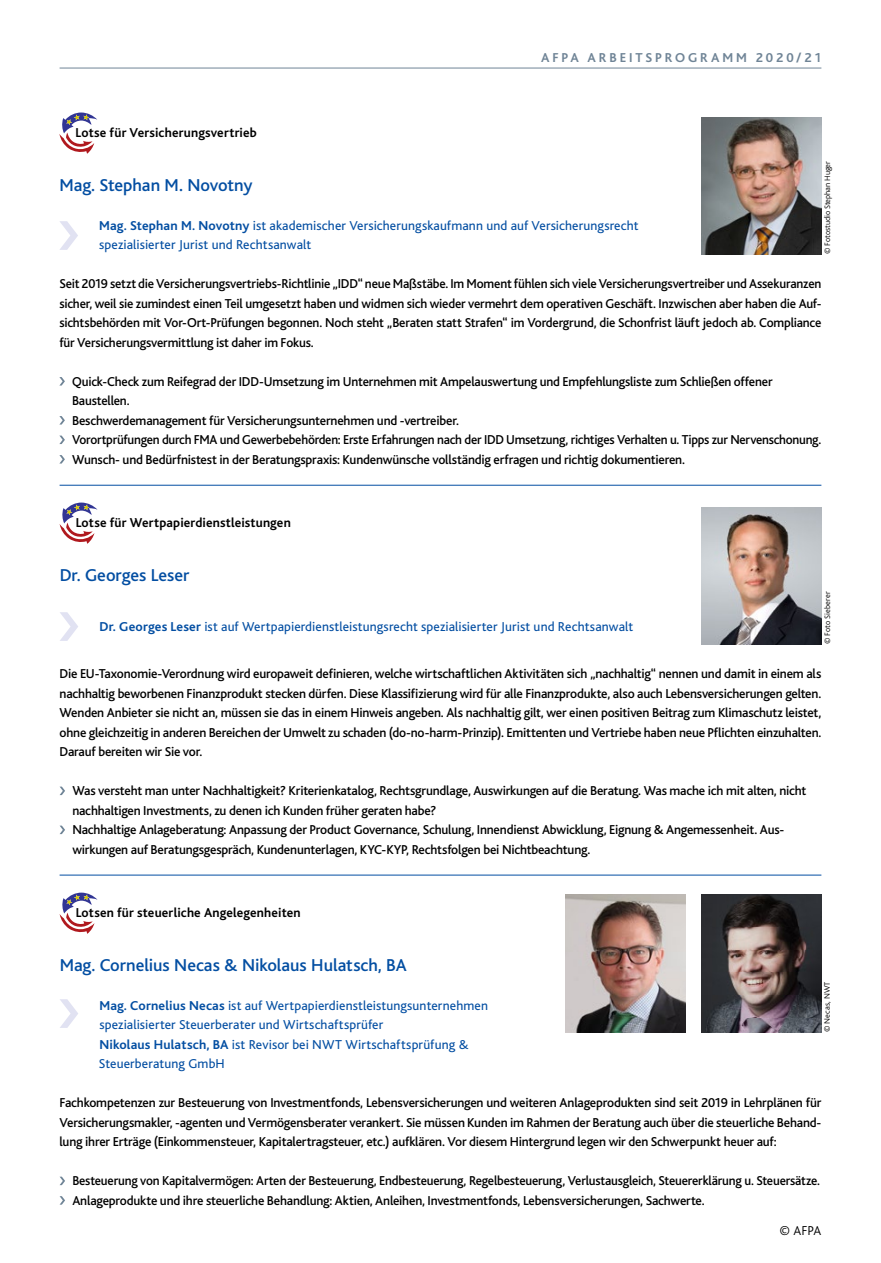
<style>
.page{position:relative;width:881px;height:1263px;background:#fff}
.page>*{position:absolute;margin:0;border:0;box-sizing:border-box;transform-origin:0 0}
.t1{font:500 18px "Bliss";color:#034ea2}
.t2{font:500 13.5px/19.5px "Bliss";letter-spacing:-.015em;color:#000;text-align:justify}
.t3{font:13.5px/19.5px "Bliss";letter-spacing:.01em;color:#034ea2}
.t4{font:500 13.5px/19.5px "Bliss";letter-spacing:-.015em;color:#000;scale:.96 1}
.t5{font:700 13.5px "Bliss";letter-spacing:.015em;color:#000}
.t6{font:700 13.5px "Bliss";letter-spacing:.215em;color:#6f8496}
.t7{font:300 13.5px "Bliss";color:#000}
.t8{font:300 8.25px "Bliss";letter-spacing:-.01em;color:#000}
.t9{font:300 8.25px "Bliss";letter-spacing:.015em;color:#000}
.s1{font-weight:700}
</style>
<div class="page">
<hr style="left:60px;top:68px;width:761px;height:1px;background:#6f8496">
<hr style="left:60px;top:875px;width:761px;height:1px;background:#034ea2">
<hr style="left:60px;top:485px;width:761px;height:1px;background:#034ea2">
<img style="left:701px;top:508px;width:120px;height:136px">
<svg style="left:60px;top:612px;width:18px;height:29px"></svg>
<svg style="left:60px;top:787px;width:5px;height:8px"></svg>
<svg style="left:60px;top:826px;width:5px;height:8px"></svg>
<svg style="left:60px;top:503px;width:37px;height:41px"></svg>
<img style="left:701px;top:118px;width:119px;height:137px">
<svg style="left:60px;top:221px;width:18px;height:29px"></svg>
<svg style="left:59px;top:377px;width:6px;height:9px"></svg>
<svg style="left:59px;top:416px;width:6px;height:9px"></svg>
<svg style="left:59px;top:436px;width:6px;height:8px"></svg>
<svg style="left:59px;top:455px;width:6px;height:9px"></svg>
<svg style="left:59px;top:113px;width:38px;height:41px"></svg>
<img style="left:565px;top:895px;width:120px;height:137px">
<img style="left:701px;top:895px;width:120px;height:137px">
<svg style="left:60px;top:999px;width:18px;height:29px"></svg>
<svg style="left:60px;top:1177px;width:5px;height:8px"></svg>
<svg style="left:60px;top:1196px;width:5px;height:9px"></svg>
<svg style="left:60px;top:893px;width:37px;height:41px"></svg>
<p class="t5" style="left:75px;top:125px;width:183px">Lotse für Versicherungsvertrieb</p>
<p class="t6" style="left:541px;top:51px;width:282px">AFPA ARBEITSPROGRAMM 2020/21</p>
<p class="t8" style="left:822px;top:254px;width:94px;rotate:-90deg">© Fotostudio Stephan Huger</p>
<h1 class="t1" style="left:59px;top:175px;width:194px">Mag. Stephan M. Novotny</h1>
<p class="t3" style="left:99px;top:216px;width:540px"><span class="s1">Mag. Stephan M. Novotny</span> ist akademischer Versicherungskaufmann und auf Versicherungsrecht spezialisierter Jurist und Rechtsanwalt</p>
<p class="t2" style="left:59px;top:274px;width:763px">Seit 2019 setzt die Versicherungsvertriebs-Richtlinie „IDD“ neue Maßstäbe. Im Moment fühlen sich viele Versicherungsvertreiber und Assekuranzen sicher, weil sie zumindest einen Teil umgesetzt haben und widmen sich wieder vermehrt dem operativen Geschäft. Inzwischen aber haben die Auf&shy;sichtsbehörden mit Vor-Ort-Prüfungen begonnen. Noch steht „Beraten statt Strafen“ im Vordergrund, die Schonfrist läuft jedoch ab. Compliance für Versicherungsvermittlung ist daher im Fokus.</p>
<p class="t2" style="left:72px;top:372px;width:750px;text-align:left">Quick-Check zum Reifegrad der IDD-Umsetzung im Unternehmen mit Ampelauswertung und Empfehlungsliste zum Schließen offener Baustellen.<br>Beschwerdemanagement für Versicherungsunternehmen und -vertreiber.<br>Vorortprüfungen durch FMA und Gewerbebehörden: Erste Erfahrungen nach der IDD Umsetzung, richtiges Verhalten u. Tipps zur Nervenschonung.<br>Wunsch- und Bedürfnistest in der Beratungspraxis: Kundenwünsche vollständig erfragen und richtig dokumentieren.</p>
<p class="t5" style="left:76px;top:515px;width:216px">Lotse für Wertpapierdienstleistungen</p>
<h1 class="t1" style="left:60px;top:565px;width:131px">Dr. Georges Leser</h1>
<p class="t8" style="left:822px;top:644px;width:54px;rotate:-90deg">© Foto Sieberer</p>
<p class="t3" style="left:99px;top:617px;width:535px"><span class="s1">Dr. Georges Leser</span> ist auf Wertpapierdienstleistungsrecht spezialisierter Jurist und Rechtsanwalt</p>
<p class="t2" style="left:60px;top:664px;width:763px">Die EU-Taxonomie-Verordnung wird europaweit definieren, welche wirtschaftlichen Aktivitäten sich „nachhaltig“ nennen und damit in einem als nachhaltig beworbenen Finanzprodukt stecken dürfen. Diese Klassifizierung wird für alle Finanzprodukte, also auch Lebensversicherungen gelten.<br>Wenden Anbieter sie nicht an, müssen sie das in einem Hinweis angeben. Als nachhaltig gilt, wer einen positiven Beitrag zum Klimaschutz leistet, ohne gleichzeitig in anderen Bereichen der Umwelt zu schaden (do-no-harm-Prinzip). Emittenten und Vertriebe haben neue Pflichten einzuhalten.<br>Darauf bereiten wir Sie vor.</p>
<p class="t2" style="left:72px;top:781px;width:735px;text-align:left">Was versteht man unter Nachhaltigkeit? Kriterienkatalog, Rechtsgrundlage, Auswirkungen auf die Beratung. Was mache ich mit alten, nicht nachhaltigen Investments, zu denen ich Kunden früher geraten habe?<br>Nachhaltige Anlageberatung: Anpassung der Product Governance, Schulung, Innendienst Abwicklung, Eignung &amp; Angemessenheit. Aus&shy;wirkungen auf Beratungsgespräch, Kundenunterlagen, KYC-KYP, Rechtsfolgen bei Nichtbeachtung.</p>
<p class="t5" style="left:76px;top:905px;width:226px">Lotsen für steuerliche Angelegenheiten</p>
<h1 class="t1" style="left:60px;top:955px;width:348px">Mag. Cornelius Necas &amp; Nikolaus Hulatsch, BA</h1>
<p class="t9" style="left:822px;top:1032px;width:52px;rotate:-90deg">© Necas, NWT</p>
<p class="t3" style="left:99px;top:996px;width:390px"><span class="s1">Mag. Cornelius Necas</span> ist auf Wertpapierdienstleistungsunternehmen spezialisierter Steuerberater und Wirtschaftsprüfer<br><span class="s1">Nikolaus Hulatsch, BA</span> ist Revisor bei NWT Wirtschaftsprüfung &amp; Steuerberatung GmbH</p>
<p class="t2" style="left:60px;top:1093px;width:763px">Fachkompetenzen zur Besteuerung von Investmentfonds, Lebensversicherungen und weiteren Anlageprodukten sind seit 2019 in Lehrplänen für Versicherungsmakler, -agenten und Vermögensberater verankert. Sie müssen Kunden im Rahmen der Beratung auch über die steuerliche Behand&shy;lung ihrer Erträge (Einkommensteuer, Kapitalertragsteuer, etc.) aufklären. Vor diesem Hintergrund legen wir den Schwerpunkt heuer auf:</p>
<p class="t4" style="left:72px;top:1171px;width:780px">Besteuerung von Kapitalvermögen: Arten der Besteuerung, Endbesteuerung, Regelbesteuerung, Verlustausgleich, Steuererklärung u. Steuersätze.<br>Anlageprodukte und ihre steuerliche Behandlung: Aktien, Anleihen, Investmentfonds, Lebensversicherungen, Sachwerte.</p>
<p class="t7" style="left:779px;top:1223px;width:43px">© AFPA</p>
</div>
